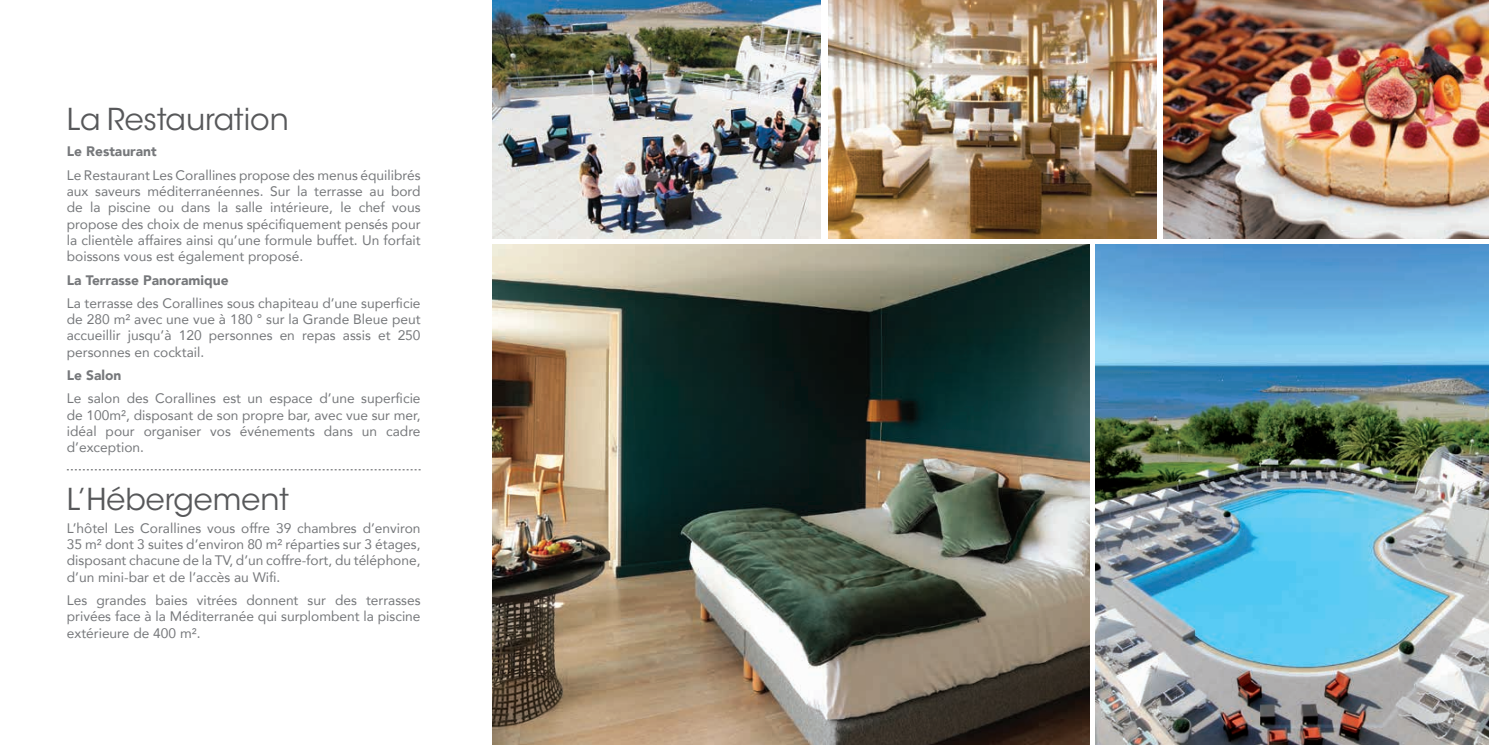
<style>
.page{position:relative;width:1489px;height:745px;background:#fff}
.page>*{position:absolute;margin:0;border:0;box-sizing:border-box;transform-origin:0 0}
.t1{font:30px "ITC Avant Garde Std";color:#57585a}
.t2{font:13.75px/16.2px "Avenir";color:#76787b;text-align:justify}
.t3{font:900 13.75px "Avenir";color:#76787b}
</style>
<div class="page">
<svg style="left:67px;top:469px;width:353px;height:1px"></svg>
<img style="left:493px;top:244px;width:596px;height:500px">
<img style="left:493px;top:0;width:327px;height:238px">
<img style="left:1095px;top:244px;width:393px;height:500px">
<img style="left:1163px;top:0;width:325px;height:238px">
<img style="left:828px;top:0;width:328px;height:238px">
<h1 class="t1" style="left:67px;top:100px;width:223px">La Restauration</h1>
<p class="t3" style="left:67px;top:140px;width:91px">Le Restaurant</p>
<p class="t2" style="left:67px;top:166px;width:355px">Le Restaurant Les Corallines propose des menus équilibrés aux saveurs méditerranéennes. Sur la terrasse au bord de la piscine ou dans la salle intérieure, le chef vous propose des choix de menus spécifiquement pensés pour la clientèle affaires ainsi qu’une formule buffet. Un forfait boissons vous est également proposé.</p>
<p class="t3" style="left:67px;top:268px;width:163px">La Terrasse Panoramique</p>
<p class="t2" style="left:67px;top:294px;width:355px">La terrasse des Corallines sous chapiteau d’une superficie de 280 m² avec une vue à 180 ° sur la Grande Bleue peut accueillir jusqu’à 120 personnes en repas assis et 250 personnes en cocktail.</p>
<p class="t3" style="left:67px;top:363px;width:56px">Le Salon</p>
<p class="t2" style="left:67px;top:390px;width:355px">Le salon des Corallines est un espace d’une superficie de 100m², disposant de son propre bar, avec vue sur mer, idéal pour organiser vos événements dans un cadre d’exception.</p>
<h1 class="t1" style="left:67px;top:480px;width:223px">L’Hébergement</h1>
<p class="t2" style="left:67px;top:519px;width:355px">L’hôtel Les Corallines vous offre 39 chambres d’environ 35 m² dont 3 suites d’environ 80 m² réparties sur 3 étages, disposant chacune de la TV, d’un coffre-fort, du téléphone, d’un mini-bar et de l’accès au Wifi.</p>
<p class="t2" style="left:67px;top:591px;width:355px">Les grandes baies vitrées donnent sur des terrasses privées face à la Méditerranée qui surplombent la piscine extérieure de 400 m².</p>
</div>
